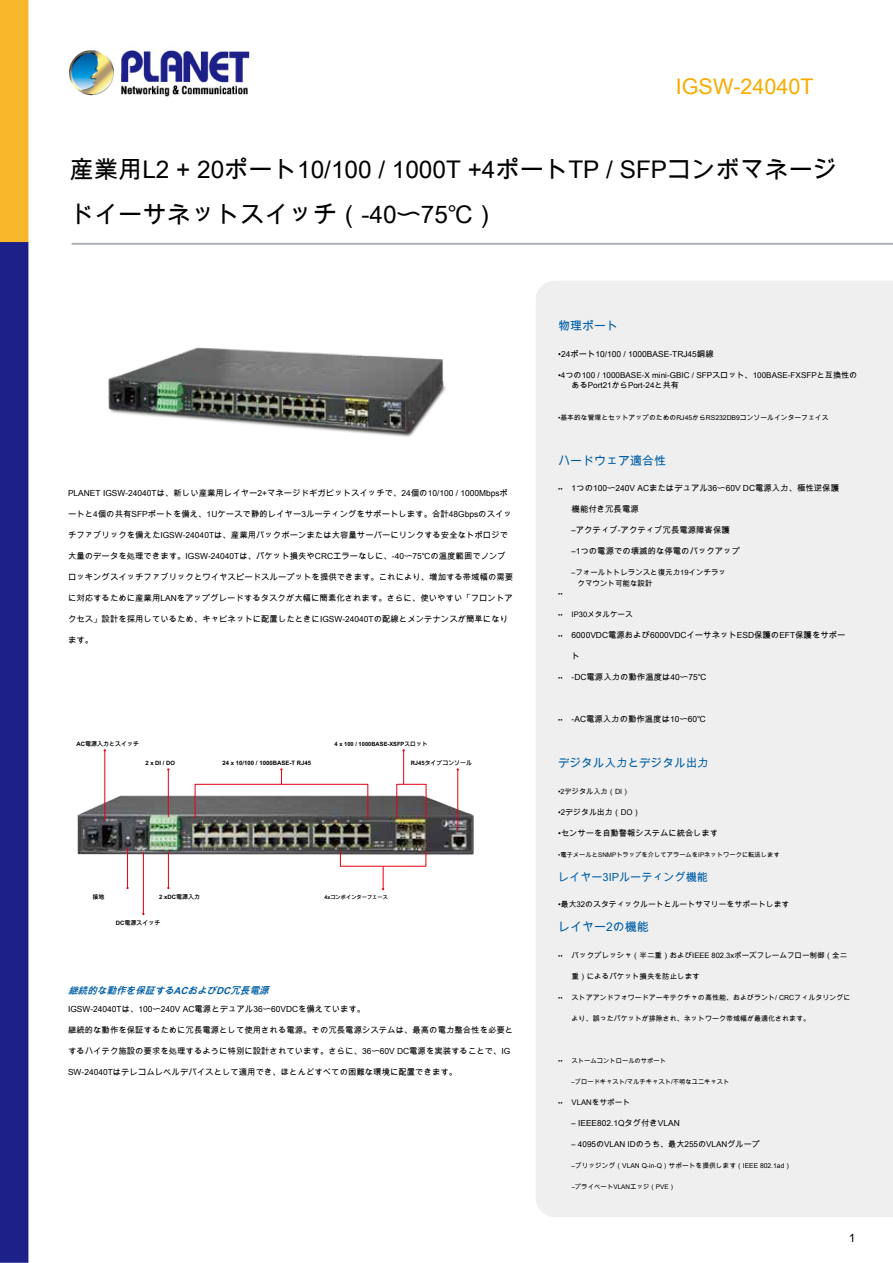
<style>
.page{position:relative;width:893px;height:1263px;background:#fff}
.page>*{position:absolute;margin:0;border:0;box-sizing:border-box;transform-origin:0 0}
.t1{font:24.3px/45px "Arial Unicode MS";color:#000}
.t2{font:21.6px "Arial Unicode MS";color:#f7ac00}
.t3{font:12px "Arial Unicode MS";color:#005ea6}
.t4{font:12px "Arial Unicode MS";color:#000}
.t5{font:11.55px "Arial Unicode MS";color:#005ea6}
.t6{font:11.1px "Arial Unicode MS";color:#005ea6}
.t7{font:italic 700 9.6px "Arial Unicode MS";color:#005ea6}
.t8{font:8.4px "Arial Unicode MS";color:#000}
.t9{font:8.25px "Arial Unicode MS";color:#000}
.t10{font:8.1px/10.5px "Arial Unicode MS";color:#000}
.t11{font:7.95px "Arial Unicode MS";color:#000}
.t12{font:7.8px "Arial Unicode MS";color:#000}
.t13{font:7.65px "Arial Unicode MS";color:#000}
.t14{font:7.5px/10.5px "Arial Unicode MS";color:#000}
.t15{font:7.2px "Arial Unicode MS";color:#000}
.t16{font:7.05px "Arial Unicode MS";color:#000}
.t17{font:6.75px "Arial Unicode MS";color:#000}
.t18{font:6.45px "Arial Unicode MS";color:#000}
.t19{font:6.3px "Arial Unicode MS";color:#000}
.t20{font:700 6px "Arial Unicode MS";color:#000}
.t21{font:700 5.85px "Arial Unicode MS";color:#000}
.t22{font:700 5.7px "Arial Unicode MS";color:#000}
.t23{font:700 5.25px "Arial Unicode MS";color:#000}
.s1{font-size:6.3px}
</style>
<div class="page">
<img style="left:0;top:0;width:893px;height:1263px">
<div style="left:536px;top:281px;width:357px;height:936px;background:#efefef"></div>
<img style="left:92px;top:334px;width:367px;height:112px">
<img style="left:68px;top:789px;width:415px;height:74px">
<svg style="left:280px;top:768px;width:3px;height:16px"></svg>
<div style="left:195px;top:784px;width:173px;height:35px;border:1px solid #e60013"></div>
<div style="left:396px;top:784px;width:31px;height:35px;border:1px solid #e60013"></div>
<svg style="left:382px;top:867px;width:2px;height:23px"></svg>
<hr style="left:127px;top:848px;width:1px;height:40px;background:#e60013">
<hr style="left:143px;top:852px;width:1px;height:62px;background:#e60013">
<hr style="left:168px;top:852px;width:1px;height:36px;background:#e60013">
<hr style="left:104px;top:750px;width:1px;height:71px;background:#e60013">
<hr style="left:403px;top:750px;width:1px;height:34px;background:#e60013">
<hr style="left:168px;top:769px;width:1px;height:48px;background:#e60013">
<hr style="left:457px;top:769px;width:1px;height:62px;background:#e60013">
<h2 class="t2" style="left:676px;top:71px;width:140px">IGSW-24040T</h2>
<h1 class="t1" style="left:69px;top:146px;width:769px">産業用L2 + 20ポート10/100 / 1000T +4ポートTP / SFPコンボマネージドイーサネットスイッチ（-40〜75℃）</h1>
<p class="t8" style="left:68px;top:487px;width:441px">PLANET IGSW-24040Tは、新しい産業用レイヤー2+マネージドギガビットスイッチで、24個の10/100 / 1000Mbpsポ</p>
<p class="t8" style="left:68px;top:508px;width:445px">ートと4個の共有SFPポートを備え、1Uケースで静的レイヤー3ルーティングをサポートします。合計48Gbpsのスイッ</p>
<p class="t8" style="left:68px;top:529px;width:442px">チファブリックを備えたIGSW-24040Tは、産業用バックボーンまたは大容量サーバーにリンクする安全なトポロジで</p>
<p class="t8" style="left:68px;top:550px;width:439px">大量のデータを処理できます。IGSW-24040Tは、パケット損失やCRCエラーなしに、-40〜75℃の温度範囲でノンブ</p>
<p class="t8" style="left:68px;top:571px;width:447px">ロッキングスイッチファブリックとワイヤスピードスループットを提供できます。これにより、増加する帯域幅の需要</p>
<p class="t8" style="left:68px;top:592px;width:446px">に対応するために産業用LANをアップグレードするタスクが大幅に簡素化されます。さらに、使いやすい「フロントア</p>
<p class="t8" style="left:68px;top:613px;width:442px">クセス」設計を採用しているため、キャビネットに配置したときにIGSW-24040Tの配線とメンテナンスが簡単になり</p>
<p class="t8" style="left:68px;top:634px;width:27px">ます。</p>
<p class="t20" style="left:77px;top:739px;width:64px">AC電源入力とスイッチ</p>
<p class="t22" style="left:335px;top:740px;width:94px">4 x 100 / 1000BASE-XSFPスロット</p>
<h3 class="t3" style="left:558px;top:318px;width:62px">物理ポート</h3>
<p class="t8" style="left:558px;top:348px;width:157px">•24ポート10/100 / 1000BASE-TRJ45銅線</p>
<p class="t10" style="left:572px;top:369px;width:287px;text-indent:-14px">•4つの100 / 1000BASE-X mini-GBIC / SFPスロット、100BASE-FXSFPと互換性のあるPort21からPort-24と共有</p>
<p class="t17" style="left:558px;top:412px;width:272px">•基本的な管理とセットアップのためのRJ45からRS232DB9コンソールインターフェイス</p>
<h3 class="t3" style="left:558px;top:452px;width:110px">ハードウェア適合性</h3>
<p class="t8" style="left:558px;top:482px;width:282px"><span class="s1">••</span> 1つの100〜240V ACまたはデュアル36〜60V DC電源入力、極性逆保護</p>
<p class="t8" style="left:572px;top:503px;width:69px">機能付き冗長電源</p>
<p class="t8" style="left:572px;top:524px;width:160px">–アクティブ-アクティブ冗長電源障害保護</p>
<p class="t8" style="left:572px;top:545px;width:170px">–1つの電源での壊滅的な停電のバックアップ</p>
<p class="t14" style="left:578px;top:567px;width:150px;text-indent:-6px">–フォールトトレランスと復元力19インチラックマウント可能な設計</p>
<p class="t13" style="left:572px;top:609px;width:63px">IP30メタルケース</p>
<p class="t8" style="left:572px;top:629px;width:275px">6000VDC電源および6000VDCイーサネットESD保護のEFT保護をサポー</p>
<p class="t8" style="left:572px;top:650px;width:10px">ト</p>
<p class="t8" style="left:572px;top:671px;width:136px">-DC電源入力の動作温度は40〜75℃</p>
<p class="t8" style="left:572px;top:713px;width:136px">-AC電源入力の動作温度は10〜60℃</p>
<p class="t19" style="left:558px;top:589px;width:6px">••</p>
<p class="t19" style="left:558px;top:610px;width:6px">••</p>
<p class="t19" style="left:558px;top:631px;width:6px">••</p>
<p class="t19" style="left:558px;top:673px;width:6px">••</p>
<p class="t19" style="left:558px;top:715px;width:6px">••</p>
<p class="t21" style="left:145px;top:759px;width:31px">2 x DI / DO</p>
<p class="t20" style="left:223px;top:759px;width:90px">24 x 10/100 / 1000BASE-T RJ45</p>
<p class="t21" style="left:411px;top:759px;width:63px">RJ45タイプコンソール</p>
<h3 class="t5" style="left:558px;top:755px;width:152px">デジタル入力とデジタル出力</h3>
<p class="t15" style="left:558px;top:786px;width:73px">•2デジタル入力（DI）</p>
<p class="t11" style="left:558px;top:806px;width:84px">•2デジタル出力（DO）</p>
<p class="t9" style="left:558px;top:827px;width:161px">•センサーを自動警報システムに統合します</p>
<p class="t19" style="left:558px;top:850px;width:223px">•電子メールとSNMPトラップを介してアラームをIPネットワークに転送します</p>
<h3 class="t6" style="left:558px;top:869px;width:151px">レイヤー3IPルーティング機能</h3>
<p class="t20" style="left:93px;top:892px;width:14px">接地</p>
<p class="t20" style="left:159px;top:892px;width:43px">2 xDC電源入力</p>
<p class="t23" style="left:325px;top:893px;width:65px">4xコンボインターフェース</p>
<p class="t12" style="left:558px;top:899px;width:233px">•最大32のスタティックルートとルートサマリーをサポートします</p>
<p class="t20" style="left:116px;top:918px;width:46px">DC電源スイッチ</p>
<h3 class="t3" style="left:558px;top:919px;width:92px">レイヤー2の機能</h3>
<p class="t14" style="left:558px;top:949px;width:291px"><span class="s1">••</span> バックプレッシャ（半二重）およびIEEE 802.3xポーズフレームフロー制御（全二</p>
<p class="t14" style="left:572px;top:970px;width:130px">重）によるパケット損失を防止します</p>
<p class="t16" style="left:572px;top:992px;width:280px">ストアアンドフォワードアーキテクチャの高性能、およびラント/ CRCフィルタリングに</p>
<p class="t16" style="left:572px;top:1013px;width:240px">より、誤ったパケットが排除され、ネットワーク帯域幅が最適化されます。</p>
<p class="t19" style="left:572px;top:1056px;width:96px">ストームコントロールのサポート</p>
<p class="t19" style="left:572px;top:1077px;width:159px">–ブロードキャスト/マルチキャスト/不明なユニキャスト</p>
<p class="t13" style="left:572px;top:1097px;width:60px">VLANをサポート</p>
<p class="t8" style="left:572px;top:1117px;width:110px">– IEEE802.1Qタグ付きVLAN</p>
<p class="t10" style="left:572px;top:1138px;width:190px">– 4095のVLAN IDのうち、最大255のVLANグループ</p>
<p class="t17" style="left:572px;top:1160px;width:221px">–ブリッジング（VLAN Q-in-Q）サポートを提供します（IEEE 802.1ad）</p>
<p class="t18" style="left:572px;top:1182px;width:105px">–プライベートVLANエッジ（PVE）</p>
<p class="t7" style="left:68px;top:984px;width:206px">継続的な動作を保証するACおよびDC冗長電源</p>
<p class="t8" style="left:68px;top:1003px;width:299px">IGSW-24040Tは、100〜240V AC電源とデュアル36〜60VDCを備えています。</p>
<p class="t8" style="left:68px;top:1024px;width:447px">継続的な動作を保証するために冗長電源として使用される電源。その冗長電源システムは、最高の電力整合性を必要と</p>
<p class="t8" style="left:68px;top:1045px;width:444px">するハイテク施設の要求を処理するように特別に設計されています。さらに、36〜60V DC電源を実装することで、IG</p>
<p class="t8" style="left:68px;top:1066px;width:391px">SW-24040Tはテレコムレベルデバイスとして適用でき、ほとんどすべての困難な環境に配置できます。</p>
<p class="t19" style="left:558px;top:993px;width:6px">••</p>
<p class="t19" style="left:558px;top:1056px;width:6px">••</p>
<p class="t19" style="left:558px;top:1098px;width:6px">••</p>
<h3 class="t4" style="left:849px;top:1229px;width:8px">1</h3>
</div>
